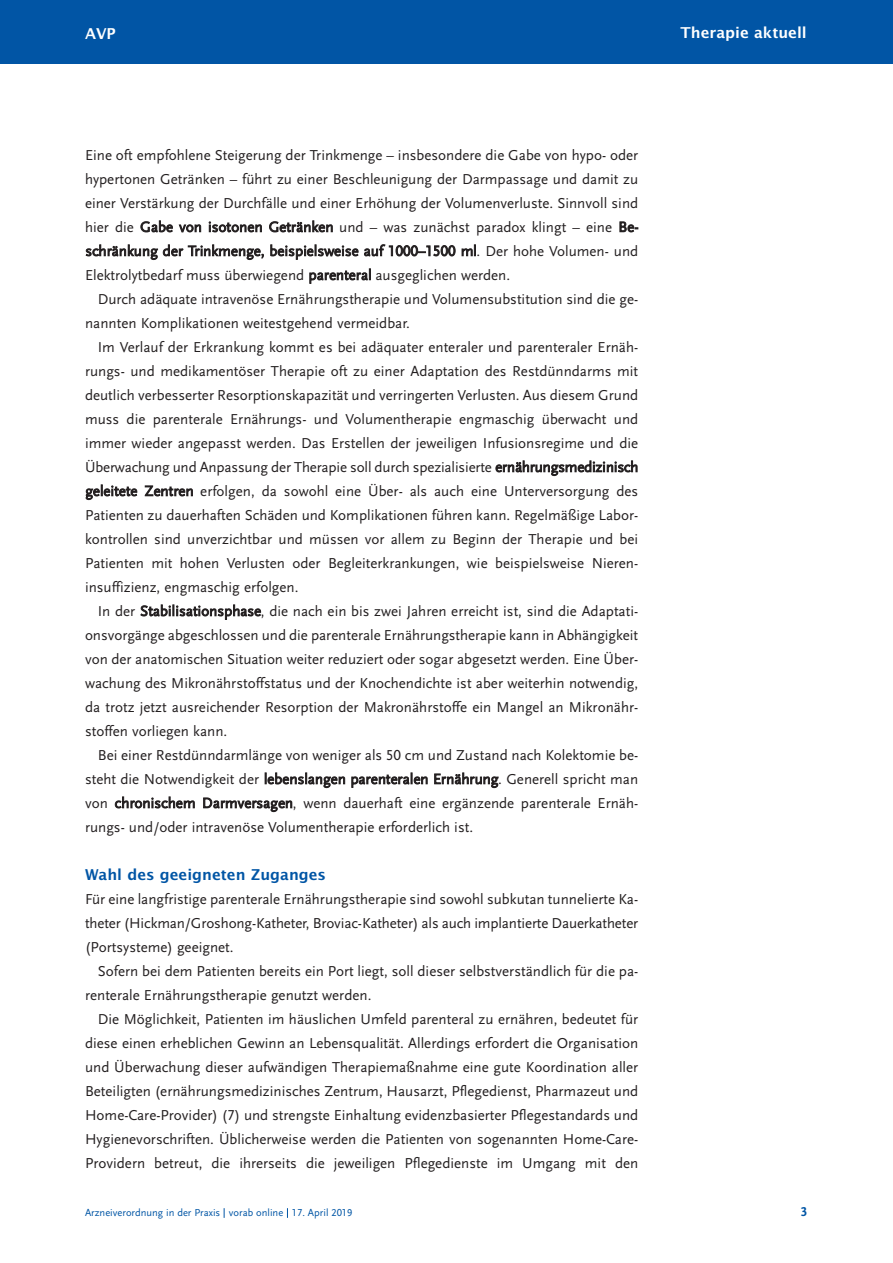
<style>
.page{position:relative;width:893px;height:1263px;background:#fff}
.page>*{position:absolute;margin:0;border:0;box-sizing:border-box;transform-origin:0 0}
.t1{font:15px/24px "Scala Sans LF";color:#231f20;text-align:justify}
.t2{font:600 15px "Lucida Sans";color:#0155a5}
.t3{font:600 15px "Lucida Sans";color:#fff}
.t4{font:700 13.5px "Scala Sans LF";color:#0155a5}
.t5{font:10.5px "Scala Sans LF";color:#0155a5}
</style>
<div class="page">
<div style="left:0;top:0;width:892px;height:64px;background:#0155a5"></div>
<p class="t3" style="left:85px;top:25px;width:32px">AVP</p>
<p class="t3" style="left:681px;top:24px;width:128px">Therapie aktuell</p>
<p class="t1" style="left:85px;top:143px;width:555px">Eine oft empfohlene Steigerung der Trinkmenge – insbesondere die Gabe von hypo- oder hypertonen Getränken – führt zu einer Beschleunigung der Darmpassage und damit zu einer Verstärkung der Durchfälle und einer Erhöhung der Volumenverluste. Sinnvoll sind hier die Gabe von isotonen Getränken und – was zunächst paradox klingt – eine Be&shy;schränkung der Trinkmenge, beispielsweise auf 1000–1500 ml. Der hohe Volumen- und Elektrolytbedarf muss überwiegend parenteral ausgeglichen werden.</p>
<p class="t1" style="left:85px;top:287px;width:555px;text-indent:13px">Durch adäquate intravenöse Ernährungstherapie und Volumensubstitution sind die ge&shy;nannten Komplikationen weitestgehend vermeidbar.</p>
<p class="t1" style="left:85px;top:335px;width:555px;text-indent:13px">Im Verlauf der Erkrankung kommt es bei adäquater enteraler und parenteraler Ernäh&shy;rungs- und medikamentöser Therapie oft zu einer Adaptation des Restdünndarms mit deutlich verbesserter Resorptionskapazität und verringerten Verlusten. Aus diesem Grund muss die parenterale Ernährungs- und Volumentherapie engmaschig überwacht und immer wieder angepasst werden. Das Erstellen der jeweiligen Infusionsregime und die Überwachung und Anpassung der Therapie soll durch spezialisierte ernährungsmedizinisch geleitete Zentren erfolgen, da sowohl eine Über- als auch eine Unterversorgung des Patienten zu dauerhaften Schäden und Komplikationen führen kann. Regelmäßige Labor&shy;kontrollen sind unverzichtbar und müssen vor allem zu Beginn der Therapie und bei Patienten mit hohen Verlusten oder Begleiterkrankungen, wie beispielsweise Nieren&shy;insuffizienz, engmaschig erfolgen.</p>
<p class="t1" style="left:85px;top:599px;width:555px;text-indent:13px">In der Stabilisationsphase, die nach ein bis zwei Jahren erreicht ist, sind die Adaptati&shy;onsvorgänge abgeschlossen und die parenterale Ernährungstherapie kann in Abhängigkeit von der anatomischen Situation weiter reduziert oder sogar abgesetzt werden. Eine Über&shy;wachung des Mikronährstoffstatus und der Knochendichte ist aber weiterhin notwendig, da trotz jetzt ausreichender Resorption der Makronährstoffe ein Mangel an Mikronähr&shy;stoffen vorliegen kann.</p>
<p class="t1" style="left:85px;top:743px;width:555px;text-indent:13px">Bei einer Restdünndarmlänge von weniger als 50 cm und Zustand nach Kolektomie be&shy;steht die Notwendigkeit der lebenslangen parenteralen Ernährung. Generell spricht man von chronischem Darmversagen, wenn dauerhaft eine ergänzende parenterale Ernäh&shy;rungs- und/oder intravenöse Volumentherapie erforderlich ist.</p>
<p class="t2" style="left:85px;top:866px;width:242px">Wahl des geeigneten Zuganges</p>
<p class="t1" style="left:85px;top:887px;width:555px">Für eine langfristige parenterale Ernährungstherapie sind sowohl subkutan tunnelierte Ka&shy;theter (Hickman/Groshong-Katheter, Broviac-Katheter) als auch implantierte Dauerkatheter (Portsysteme) geeignet.</p>
<p class="t1" style="left:85px;top:959px;width:555px;text-indent:13px">Sofern bei dem Patienten bereits ein Port liegt, soll dieser selbstverständlich für die pa&shy;renterale Ernährungstherapie genutzt werden.</p>
<p class="t1" style="left:85px;top:1007px;width:555px;text-indent:13px">Die Möglichkeit, Patienten im häuslichen Umfeld parenteral zu ernähren, bedeutet für diese einen erheblichen Gewinn an Lebensqualität. Allerdings erfordert die Organisation und Überwachung dieser aufwändigen Therapiemaßnahme eine gute Koordination aller Beteiligten (ernährungsmedizinisches Zentrum, Hausarzt, Pflegedienst, Pharmazeut und Home-Care-Provider) (7) und strengste Einhaltung evidenzbasierter Pflegestandards und Hygienevorschriften. Üblicherweise werden die Patienten von sogenannten Home-Care-Providern betreut, die ihrerseits die jeweiligen Pflegedienste im Umgang mit den</p>
<p class="t5" style="left:85px;top:1207px;width:269px">Arzneiverordnung in der Praxis vorab online 17. April 2019</p>
<p class="t4" style="left:801px;top:1204px;width:8px">3</p>
</div>
